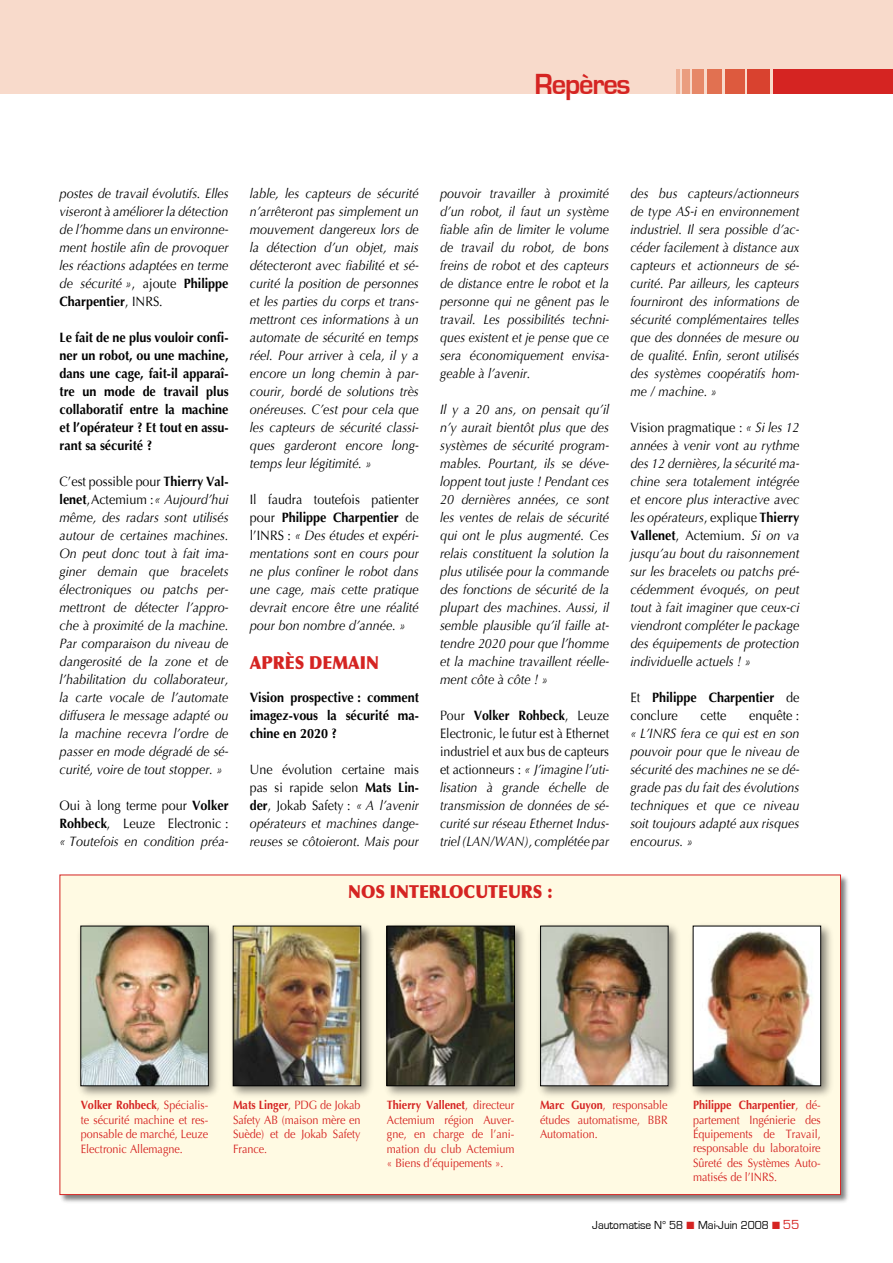
<style>
.page{position:relative;width:893px;height:1263px;background:#fff}
.page>*{position:absolute;margin:0;border:0;box-sizing:border-box;transform-origin:0 0}
.t1{font:700 30px "Eurostile";letter-spacing:-.04em;color:#d52422;scale:.95 1}
.t2{font:900 18px "Optima";color:#d52422;scale:.9 1}
.t3{font:italic 13.5px/18px "Optima";color:#000;text-align:justify;scale:.93 1}
.t4{font:italic 13.5px/18px "Optima";color:#000;text-align:justify;scale:.91 1}
.t5{font:italic 13.5px/18px "Optima";color:#000;text-align:justify;scale:.92 1}
.t6{font:700 13.5px/18px "Optima";color:#000;text-align:justify;scale:.93 1}
.t7{font:13.5px/18px "Optima";color:#000;text-align:justify;scale:.93 1}
.t8{font:12px/14.4px "Optima";color:#d52422;text-align:justify;scale:.9 1}
.t9{font:12px "Eurostile";color:#000;scale:.95 1}
.s1{font-style:normal}
.s2{font-weight:700;font-style:normal}
.s3{font-weight:700}
.s4{font-style:italic}
.s5{font-weight:400}
.s6{color:#d52422}
.s7{font-size:13.5px;color:#d52422}
</style>
<div class="page">
<div style="left:0;top:0;width:893px;height:94px;background:#f8dacb"></div>
<div style="left:773px;top:70px;width:120px;height:24px;background:#d52422"></div>
<div style="left:747px;top:70px;width:23px;height:24px;background:#d9422f"></div>
<div style="left:725px;top:70px;width:19px;height:24px;background:#dd5a3e"></div>
<div style="left:707px;top:70px;width:15px;height:24px;background:#e17151"></div>
<div style="left:693px;top:70px;width:11px;height:24px;background:#e68868"></div>
<div style="left:683px;top:70px;width:7px;height:24px;background:#ea9d7f"></div>
<hr style="left:676px;top:70px;width:4px;height:24px;background:#efb298">
<div style="left:58px;top:873px;width:793px;height:332px;background:#000;opacity:.5"></div>
<div style="left:60px;top:875px;width:780px;height:319px;background:#fffae3"></div>
<div style="left:76px;top:921px;width:147px;height:179px;background:#000;opacity:.5"></div>
<img style="left:83px;top:928px;width:124px;height:156px">
<div style="left:81px;top:926px;width:128px;height:160px;border:1px solid #000"></div>
<div style="left:688px;top:921px;width:147px;height:179px;background:#000;opacity:.5"></div>
<img style="left:695px;top:928px;width:124px;height:156px">
<div style="left:693px;top:926px;width:128px;height:160px;border:1px solid #000"></div>
<div style="left:228px;top:921px;width:147px;height:179px;background:#000;opacity:.5"></div>
<img style="left:235px;top:928px;width:124px;height:156px">
<div style="left:233px;top:926px;width:128px;height:160px;border:1px solid #000"></div>
<div style="left:382px;top:921px;width:147px;height:179px;background:#000;opacity:.5"></div>
<img style="left:389px;top:928px;width:124px;height:156px">
<div style="left:387px;top:926px;width:128px;height:160px;border:1px solid #000"></div>
<div style="left:536px;top:921px;width:146px;height:179px;background:#000;opacity:.5"></div>
<img style="left:542px;top:928px;width:124px;height:156px">
<div style="left:540px;top:926px;width:128px;height:160px;border:1px solid #000"></div>
<h1 class="t1" style="left:535px;top:67px;width:103px">Repères</h1>
<p class="t3" style="left:60px;top:185px;width:183px">postes de travail évolutifs. Elles viseront à améliorer la détection de l’homme dans un environne&shy;ment hostile afin de provoquer les réactions adaptées en terme de sécurité »<span class="s1">, ajoute</span> <span class="s2">Philippe Charpentier</span><span class="s1">, INRS.</span></p>
<p class="t6" style="left:60px;top:329px;width:183px">Le fait de ne plus vouloir confi&shy;ner un robot, ou une machine, dans une cage, fait-il apparaî&shy;tre un mode de travail plus collaboratif entre la machine et l’opérateur ? Et tout en assu&shy;rant sa sécurité ?</p>
<p class="t3" style="left:60px;top:473px;width:183px"><span class="s1">C’est possible pour</span> <span class="s2">Thierry Val&shy;lenet</span><span class="s1">, Actemium :</span> « Aujourd’hui même, des radars sont utilisés autour de certaines machines.<br>On peut donc tout à fait ima&shy;giner demain que bracelets électroniques ou patchs per&shy;mettront de détecter l’appro&shy;che à proximité de la machine.<br>Par comparaison du niveau de dangerosité de la zone et de l’habilitation du collaborateur, la carte vocale de l’automate diffusera le message adapté ou la machine recevra l’ordre de passer en mode dégradé de sé&shy;curité, voire de tout stopper. »</p>
<p class="t7" style="left:60px;top:797px;width:183px">Oui à long terme pour <span class="s3">Volker Rohbeck</span>, Leuze Electronic : <span class="s4">« Toutefois en condition préa-</span></p>
<p class="t3" style="left:250px;top:185px;width:183px">lable, les capteurs de sécurité n’arrêteront pas simplement un mouvement dangereux lors de la détection d’un objet, mais détecteront avec fiabilité et sé&shy;curité la position de personnes et les parties du corps et trans&shy;mettront ces informations à un automate de sécurité en temps réel. Pour arriver à cela, il y a encore un long chemin à par&shy;courir, bordé de solutions très onéreuses. C’est pour cela que les capteurs de sécurité classi&shy;ques garderont encore long&shy;temps leur légitimité. »</p>
<p class="t3" style="left:250px;top:491px;width:183px"><span class="s1">Il faudra toutefois patienter pour</span> <span class="s2">Philippe Charpentier</span> <span class="s1">de l’INRS :</span> « Des études et expéri&shy;mentations sont en cours pour ne plus confiner le robot dans une cage, mais cette pratique devrait encore être une réalité pour bon nombre d’année. »</p>
<h2 class="t2" style="left:250px;top:651px;width:145px">APRÈS DEMAIN</h2>
<p class="t6" style="left:250px;top:689px;width:183px">Vision prospective : comment imagez-vous la sécurité ma&shy;chine en 2020 ?</p>
<p class="t5" style="left:250px;top:761px;width:185px"><span class="s1">Une évolution certaine mais pas si rapide selon</span> <span class="s2">Mats Lin&shy;der</span><span class="s1">, Jokab Safety :</span> « A l’avenir opérateurs et machines dange&shy;reuses se côtoieront. Mais pour</p>
<p class="t5" style="left:440px;top:185px;width:185px">pouvoir travailler à proximité d’un robot, il faut un système fiable afin de limiter le volume de travail du robot, de bons freins de robot et des capteurs de distance entre le robot et la personne qui ne gênent pas le travail. Les possibilités techni&shy;ques existent et je pense que ce sera économiquement envisa&shy;geable à l’avenir.</p>
<p class="t3" style="left:440px;top:401px;width:183px">Il y a 20 ans, on pensait qu’il n’y aurait bientôt plus que des systèmes de sécurité program&shy;mables. Pourtant, ils se déve&shy;loppent tout juste ! Pendant ces 20 dernières années, ce sont les ventes de relais de sécurité qui ont le plus augmenté. Ces relais constituent la solution la plus utilisée pour la commande des fonctions de sécurité de la plupart des machines. Aussi, il semble plausible qu’il faille at&shy;tendre 2020 pour que l’homme et la machine travaillent réelle&shy;ment côte à côte ! »</p>
<p class="t4" style="left:440px;top:707px;width:187px"><span class="s1">Pour</span> <span class="s2">Volker Rohbeck</span><span class="s1">, Leuze Electronic, le futur est à Ethernet industriel et aux bus de capteurs et actionneurs :</span> « J’imagine l’uti&shy;lisation à grande échelle de transmission de données de sé&shy;curité sur réseau Ethernet Indus&shy;triel(LAN/WAN), complétée par</p>
<h2 class="t2" style="left:348px;top:881px;width:59px">NO S INTER</h2>
<h2 class="t2" style="left:441px;top:881px;width:24px">LOCUTEUR</h2>
<h2 class="t2" style="left:533px;top:881px;width:23px">S :</h2>
<p class="t4" style="left:630px;top:185px;width:187px">des bus capteurs/actionneurs de type AS-i en environnement industriel. Il sera possible d’ac&shy;céder facilement à distance aux capteurs et actionneurs de sé&shy;curité. Par ailleurs, les capteurs fourniront des informations de sécurité complémentaires telles que des données de mesure ou de qualité. Enfin, seront utilisés des systèmes coopératifs hom&shy;me / machine. »</p>
<p class="t3" style="left:630px;top:419px;width:183px"><span class="s1">Vision pragmatique :</span> « Si les 12 années à venir vont au rythme des 12 dernières, la sécurité ma&shy;chine sera totalement intégrée et encore plus interactive avec les opérateurs<span class="s1">, explique</span> <span class="s2">Thierry Vallenet</span><span class="s1">, Actemium.</span> Si on va jusqu’au bout du raisonnement sur les bracelets ou patchs pré&shy;cédemment évoqués, on peut tout à fait imaginer que ceux-ci viendront compléter le package des équipements de protection individuelle actuels ! »</p>
<p class="t6" style="left:630px;top:689px;width:183px"><span class="s5">Et</span> Philippe Charpentier <span class="s5">de conclure</span></p>
<p class="t7" style="left:701px;top:707px;width:29px">cette</p>
<p class="t7" style="left:749px;top:707px;width:56px">enquête :</p>
<p class="t3" style="left:630px;top:725px;width:183px">« L’INRS fera ce qui est en son pouvoir pour que le niveau de sécurité des machines ne se dé&shy;grade pas du fait des évolutions techniques et que ce niveau soit toujours adapté aux risques encourus. »</p>
<p class="t8" style="left:81px;top:1098px;width:143px"><span class="s3">Volker Rohbeck</span>, Spécialis&shy;te sécurité machine et res&shy;ponsable de marché, Leuze Electronic Allemagne.</p>
<p class="t8" style="left:233px;top:1098px;width:143px"><span class="s3">Mats Linger</span>, PDG de Jokab Safety AB (maison mère en Suède) et de Jokab Safety France.</p>
<p class="t8" style="left:387px;top:1098px;width:143px"><span class="s3">Thierry Vallenet</span>, directeur Actemium région Auver&shy;gne, en charge de l’ani&shy;mation du club Actemium « Biens d’équipements ».</p>
<p class="t8" style="left:540px;top:1098px;width:143px"><span class="s3">Marc Guyon</span>, responsable études automatisme, BBR Automation.</p>
<p class="t8" style="left:693px;top:1098px;width:143px"><span class="s3">Philippe Charpentier</span>, dé&shy;partement Ingénierie des Équipements de Travail, responsable du laboratoire Sûreté des Systèmes Auto&shy;matisés de l’INRS.</p>
<p class="t9" style="left:592px;top:1218px;width:220px">Jautomatise N° 58 <span class="s6">■</span> Mai-Juin 2008 <span class="s6">■</span> <span class="s7">55</span></p>
</div>
